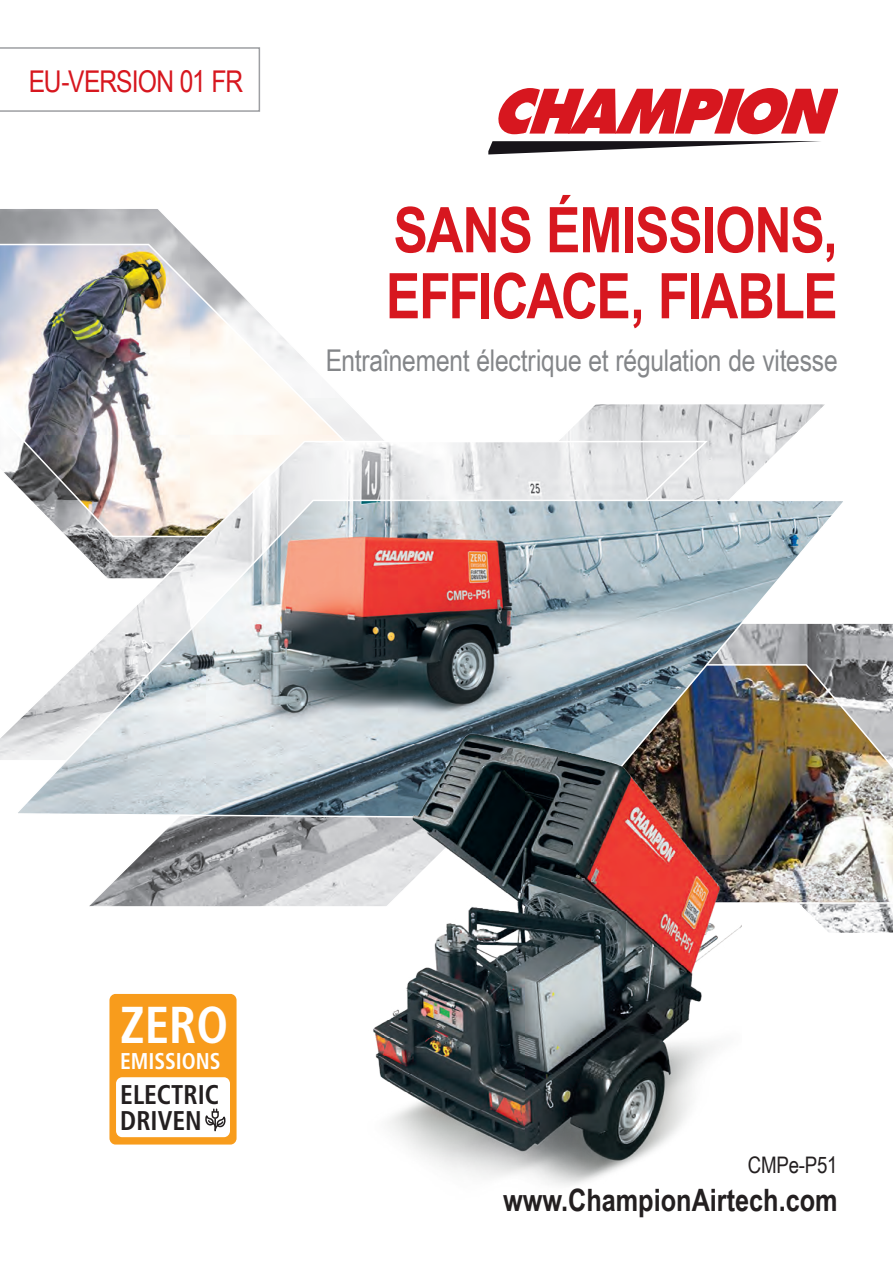
<style>
.page{position:relative;width:893px;height:1263px;background:#fff}
.page>*{position:absolute;margin:0;border:0;box-sizing:border-box;transform-origin:0 0}
.t1{font:700 63px/66px "Arial Narrow";letter-spacing:-.02em;color:#d7171f}
.t2{font:700 condensed 51.9px "Frutiger LT Std";color:#fff;scale:.95 1}
.t3{font:700 30.75px "Arial Narrow";color:#231f20}
.t4{font:30px "Arial Narrow";letter-spacing:-.005em;color:#848689}
.t5{font:30px "Arial Narrow";letter-spacing:-.035em;color:#d7171f}
.t6{font:700 condensed 27px/26px "Frutiger LT Std";color:#231f20;scale:.95 1}
.t7{font:700 condensed 22.8px "Frutiger LT Std";color:#fff;scale:.95 1}
.t8{font:22.8px "Arial Narrow";letter-spacing:-.01em;color:#231f20}
</style>
<div class="page">
<svg style="left:0;top:209px;width:190px;height:33px;background:#b3b5b8"></svg>
<svg style="left:0;top:242px;width:344px;height:197px"></svg>
<svg style="left:804px;top:623px;width:89px;height:310px"></svg>
<svg style="left:84px;top:401px;width:746px;height:507px"></svg>
<svg style="left:0;top:439px;width:710px;height:321px"></svg>
<svg style="left:488px;top:141px;width:333px;height:13px"></svg>
<svg style="left:498px;top:88px;width:340px;height:46px"></svg>
<img style="left:742px;top:663px;width:151px;height:241px">
<img style="left:12px;top:498px;width:836px;height:322px">
<img style="left:335px;top:694px;width:407px;height:491px">
<svg style="left:109px;top:994px;width:128px;height:150px"></svg>
<svg style="left:0;top:47px;width:260px;height:65px"></svg>
<p class="t5" style="left:29px;top:59px;width:216px">EU-VERSION 01 FR</p>
<h1 class="t1" style="left:386px;top:194px;width:453px">SANS ÉMISSIONS,<br>EFFICACE, FIABLE</h1>
<p class="t4" style="left:326px;top:338px;width:513px">Entraînement électrique et régulation de vitesse</p>
<h2 class="t2" style="left:120px;top:994px;width:115px">ZERO</h2>
<p class="t7" style="left:120px;top:1048px;width:107px">EMISSIONS</p>
<p class="t6" style="left:120px;top:1082px;width:105px">ELECTRIC<br>DRIVEN</p>
<p class="t8" style="left:748px;top:1148px;width:91px">CMPe-P51</p>
<p class="t3" style="left:503px;top:1177px;width:336px">www.ChampionAirtech.com</p>
</div>
